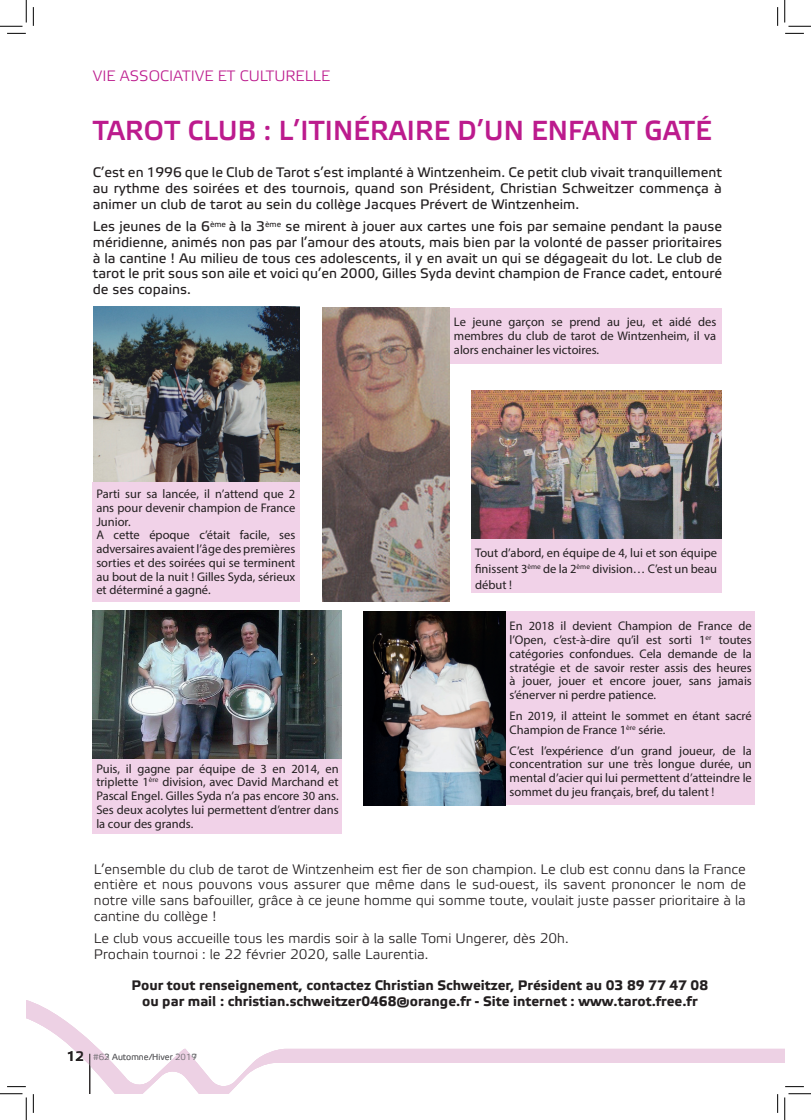
<style>
.page{position:relative;width:811px;height:1120px;background:#fff}
.page>*{position:absolute;margin:0;border:0;box-sizing:border-box;transform-origin:0 0}
.t1{font:27.5px "Etelka Medium Pro";letter-spacing:.01em;color:#bc1b8d;scale:.95 1}
.t2{font:15px "Etelka Light Pro";color:#bc1b8d}
.t3{font:13.75px/15.8px "Etelka Text Pro";color:#231f20;text-align:justify}
.t4{font:13.75px/15.6px "Etelka Light Pro";color:#231f20;text-align:justify}
.t5{font:700 13.75px/15.6px "Etelka Text Pro";color:#231f20;text-align:center}
.t6{font:12.5px/13.8px "Myriad Pro";color:#231f20;text-align:justify}
.t7{font:8.75px "Etelka Light Pro";color:#636366}
.s1{font-family:"Etelka Medium Pro";font-size:13.75px;color:#231f20}
</style>
<div class="page">
<div style="left:92px;top:758px;width:250px;height:75px;background:#f1d2e8"></div>
<div style="left:505px;top:611px;width:250px;height:194px;background:#f1d2e8"></div>
<div style="left:471px;top:537px;width:251px;height:55px;background:#f1d2e8"></div>
<div style="left:92px;top:482px;width:207px;height:119px;background:#f1d2e8"></div>
<div style="left:450px;top:308px;width:271px;height:55px;background:#f1d2e8"></div>
<svg style="left:26px;top:1000px;width:759px;height:93px"></svg>
<hr style="left:89px;top:1053px;width:1px;height:40px;background:#231f20">
<img style="left:93px;top:306px;width:206px;height:176px">
<img style="left:322px;top:308px;width:128px;height:293px">
<img style="left:471px;top:390px;width:250px;height:148px">
<img style="left:92px;top:610px;width:250px;height:148px">
<img style="left:364px;top:611px;width:141px;height:194px">
<svg style="left:7px;top:33px;width:19px;height:1px"></svg>
<svg style="left:785px;top:33px;width:19px;height:1px"></svg>
<svg style="left:33px;top:7px;width:1px;height:19px"></svg>
<svg style="left:33px;top:1094px;width:1px;height:18px"></svg>
<svg style="left:777px;top:7px;width:1px;height:19px"></svg>
<svg style="left:777px;top:1094px;width:1px;height:18px"></svg>
<svg style="left:0;top:0;width:27px;height:27px"></svg>
<svg style="left:0;top:1093px;width:27px;height:26px"></svg>
<svg style="left:784px;top:0;width:27px;height:27px"></svg>
<svg style="left:784px;top:1093px;width:27px;height:26px"></svg>
<p class="t2" style="left:93px;top:67px;width:239px">VIE ASSOCIATIVE ET CULTURELLE</p>
<h1 class="t1" style="left:93px;top:116px;width:653px">TAROT CLUB : L’ITINÉRAIRE D’UN ENFANT GATÉ</h1>
<p class="t3" style="left:93px;top:165px;width:631px">C’est en 1996 que le Club de Tarot s’est implanté à Wintzenheim. Ce petit club vivait tranquillement au rythme des soirées et des tournois, quand son Président, Christian Schweitzer commença à animer un club de tarot au sein du collège Jacques Prévert de Wintzenheim.</p>
<p class="t3" style="left:93px;top:219px;width:631px">Les jeunes de la 6<sup>ème</sup> à la 3<sup>ème</sup> se mirent à jouer aux cartes une fois par semaine pendant la pause méridienne, animés non pas par l’amour des atouts, mais bien par la volonté de passer prioritaires à la cantine ! Au milieu de tous ces adolescents, il y en avait un qui se dégageait du lot. Le club de tarot le prit sous son aile et voici qu’en 2000, Gilles Syda devint champion de France cadet, entouré de ses copains.</p>
<p class="t6" style="left:96px;top:486px;width:200px;text-align:left">Parti sur sa lancée, il n’attend que 2 ans pour devenir champion de France<br>Junior.<br>A cette époque c’était facile, ses adversaires avaient l’âge des premières sorties et des soirées qui se terminent au bout de la nuit ! Gilles Syda, sérieux et déterminé a gagné.</p>
<p class="t6" style="left:96px;top:761px;width:244px">Puis, il gagne par équipe de 3 en 2014, en triplette 1<sup>ère</sup> division, avec David Marchand et Pascal Engel. Gilles Syda n’a pas encore 30 ans.<br>Ses deux acolytes lui permettent d’entrer dans la cour des grands.</p>
<p class="t6" style="left:454px;top:315px;width:264px">Le jeune garçon se prend au jeu, et aidé des membres du club de tarot de Wintzenheim, il va alors enchainer les victoires.</p>
<p class="t6" style="left:475px;top:544px;width:243px;line-height:16.2px">Tout d’abord, en équipe de 4, lui et son équipe finissent 3<sup>ème</sup> de la 2<sup>ème</sup> division… C’est un beau début !</p>
<p class="t6" style="left:509px;top:618px;width:244px">En 2018 il devient Champion de France de l’Open, c’est-à-dire qu’il est sorti 1<sup>er</sup> toutes catégories confondues. Cela demande de la stratégie et de savoir rester assis des heures à jouer, jouer et encore jouer, sans jamais s’énerver ni perdre patience.</p>
<p class="t6" style="left:509px;top:708px;width:244px">En 2019, il atteint le sommet en étant sacré<br>Champion de France 1<sup>ère</sup> série.</p>
<p class="t6" style="left:509px;top:743px;width:244px">C’est l’expérience d’un grand joueur, de la concentration sur une très longue durée, un mental d’acier qui lui permettent d’atteindre le sommet du jeu français, bref, du talent !</p>
<p class="t4" style="left:94px;top:861px;width:654px">L’ensemble du club de tarot de Wintzenheim est fier de son champion. Le club est connu dans la France entière et nous pouvons vous assurer que même dans le sud-ouest, ils savent prononcer le nom de notre ville sans bafouiller, grâce à ce jeune homme qui somme toute, voulait juste passer prioritaire à la cantine du collège !</p>
<p class="t4" style="left:94px;top:931px;width:476px">Le club vous accueille tous les mardis soir à la salle Tomi Ungerer, dès 20h.<br>Prochain tournoi : le 22 février 2020, salle Laurentia.</p>
<p class="t5" style="left:131px;top:978px;width:578px">Pour tout renseignement, contactez Christian Schweitzer, Président au 03 89 77 47 08 ou par mail : christian.schweitzer0468@orange.fr - Site internet : www.tarot.free.fr</p>
<p class="t7" style="left:67px;top:1051px;width:132px"><span class="s1">12</span> #62 Automne/Hiver 2019</p>
<p class="t7" style="left:99px;top:1051px;width:12px">58</p>
<p class="t7" style="left:191px;top:1051px;width:7px">7</p>
</div>
